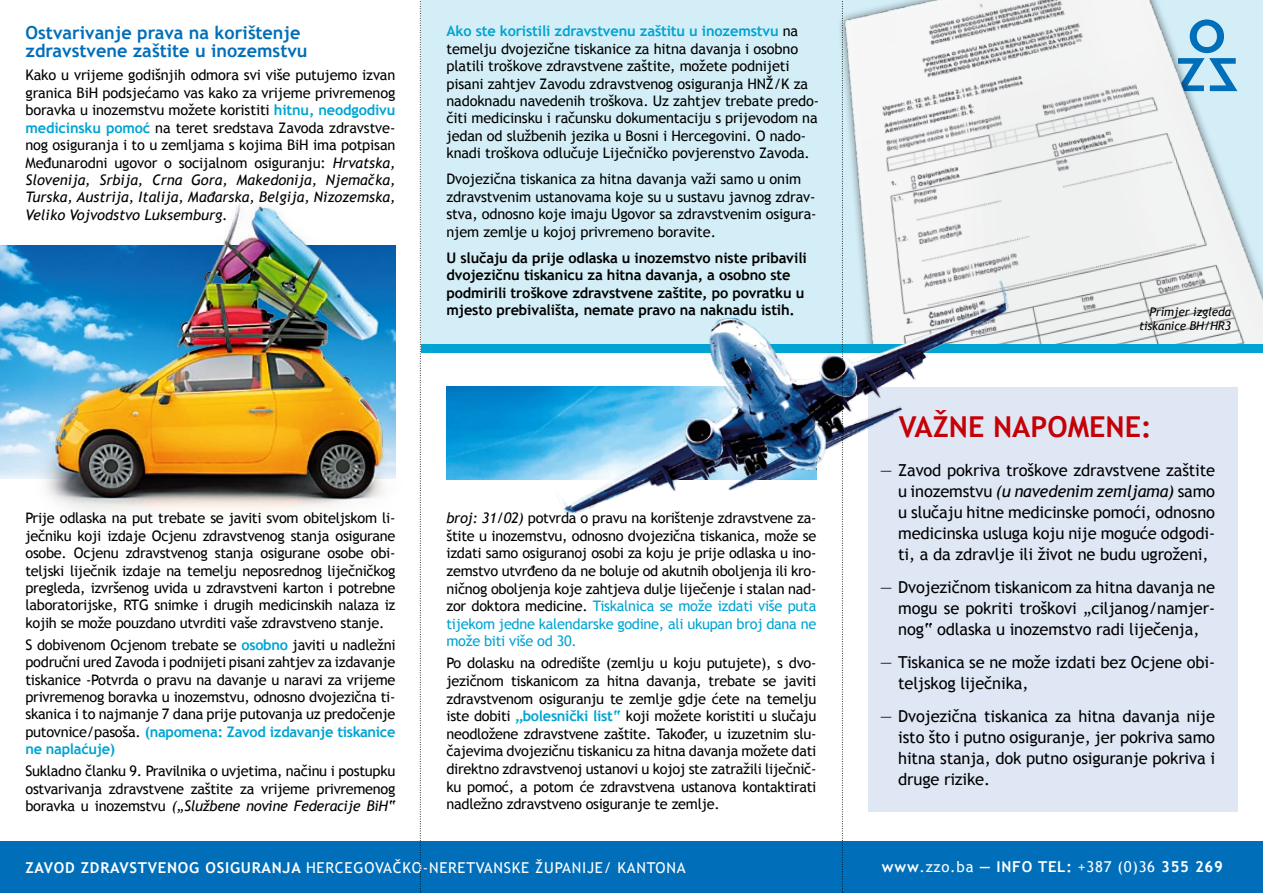
<style>
.page{position:relative;width:1263px;height:893px;background:#fff}
.page>*{position:absolute;margin:0;border:0;box-sizing:border-box;transform-origin:0 0}
.t1{font:700 28.8px "Trebuchet MS";color:#c50006}
.t2{font:700 18px/18px "Trebuchet MS";color:#006eb9}
.t3{font:16.5px/21px "Trebuchet MS";letter-spacing:-.01em;color:#000;text-align:justify}
.t4{font:15px "Trebuchet MS";letter-spacing:.05em;color:#fff}
.t5{font:700 15px "Trebuchet MS";letter-spacing:.05em;color:#fff}
.t6{font:14.55px/17.4px "Trebuchet MS";letter-spacing:-.01em;color:#000;text-align:justify}
.t7{font:700 14.55px/17.4px "Trebuchet MS";letter-spacing:-.01em;color:#000}
.t8{font:italic 12px/13.5px "Trebuchet MS";letter-spacing:-.01em;color:#000;text-align:right}
.s1{font-weight:700;color:#00a4d3}
.s2{font-style:italic}
.s3{color:#00a4d3}
.s4{font-weight:700}
.s5{font-weight:400}
</style>
<div class="page">
<div style="left:421px;top:0;width:842px;height:350px;background:#d4eef7"></div>
<div style="left:0;top:842px;width:1263px;height:51px;background:#006eb9"></div>
<img style="left:840px;top:0;width:423px;height:344px">
<img style="left:0;top:246px;width:35px;height:232px">
<div style="left:867px;top:387px;width:370px;height:424px;background:#dfe7f5"></div>
<div style="left:421px;top:344px;width:842px;height:9px;background:#00a4d3"></div>
<img style="left:446px;top:266px;width:584px;height:263px">
<img style="left:35px;top:204px;width:361px;height:309px">
<svg style="left:420px;top:1px;width:1px;height:892px"></svg>
<svg style="left:842px;top:0;width:1px;height:893px"></svg>
<p class="t2" style="left:26px;top:23px;width:284px">Ostvarivanje prava na korištenje zdravstvene zaštite u inozemstvu</p>
<p class="t6" style="left:26px;top:67px;width:371px">Kako u vrijeme godišnjih odmora svi više putujemo izvan granica BiH podsjećamo vas kako za vrijeme privremenog boravka u inozemstvu možete koristiti <span class="s1">hitnu, neodgodivu medicinsku pomoć</span> na teret sredstava Zavoda zdravstve&shy;nog osiguranja i to u zemljama s kojima BiH ima potpisan Međunarodni ugovor o socijalnom osiguranju: <span class="s2">Hrvatska, Slovenija, Srbija, Crna Gora, Makedonija, Njemačka, Turska, Austrija, Italija, Mađarska, Belgija, Nizozemska, Veliko Vojvodstvo Luksemburg.</span></p>
<p class="t6" style="left:446px;top:23px;width:374px;text-align:left"><span class="s1">Ako ste koristili zdravstvenu zaštitu u inozemstvu</span> na temelju dvojezične tiskanice za hitna davanja i osobno platili troškove zdravstvene zaštite, možete podnijeti pisani zahtjev Zavodu zdravstvenog osiguranja HNŽ/K za nadoknadu navedenih troškova. Uz zahtjev trebate predo&shy;čiti medicinsku i računsku dokumentaciju s prijevodom na jedan od službenih jezika u Bosni i Hercegovini. O nado&shy;knadi troškova odlučuje Liječničko povjerenstvo Zavoda.</p>
<p class="t6" style="left:446px;top:171px;width:372px;text-align:left">Dvojezična tiskanica za hitna davanja važi samo u onim zdravstvenim ustanovama koje su u sustavu javnog zdrav&shy;stva, odnosno koje imaju Ugovor sa zdravstvenim osigura&shy;njem zemlje u kojoj privremeno boravite.</p>
<p class="t7" style="left:446px;top:249px;width:362px">U slučaju da prije odlaska u inozemstvo niste pribavili dvojezičnu tiskanicu za hitna davanja, a osobno ste podmirili troškove zdravstvene zaštite, po povratku u mjesto prebivališta, nemate pravo na naknadu istih.</p>
<p class="t6" style="left:26px;top:509px;width:371px">Prije odlaska na put trebate se javiti svom obiteljskom li&shy;ječniku koji izdaje Ocjenu zdravstvenog stanja osigurane osobe. Ocjenu zdravstvenog stanja osigurane osobe obi&shy;teljski liječnik izdaje na temelju neposrednog liječničkog pregleda, izvršenog uvida u zdravstveni karton i potrebne laboratorijske, RTG snimke i drugih medicinskih nalaza iz kojih se može pouzdano utvrditi vaše zdravstveno stanje.</p>
<p class="t6" style="left:26px;top:636px;width:371px">S dobivenom Ocjenom trebate se <span class="s1">osobno</span> javiti u nadležni područni ured Zavoda i podnijeti pisani zahtjev za izdavanje tiskanice -Potvrda o pravu na davanje u naravi za vrijeme privremenog boravka u inozemstvu, odnosno dvojezična ti&shy;skanica i to najmanje 7 dana prije putovanja uz predočenje putovnice/pasoša. <span class="s1">(napomena: Zavod izdavanje tiskanice ne naplaćuje)</span></p>
<p class="t6" style="left:26px;top:762px;width:371px">Sukladno članku 9. Pravilnika o uvjetima, načinu i postupku ostvarivanja zdravstvene zaštite za vrijeme privremenog boravka u inozemstvu <span class="s2">(„Službene novine Federacije BiH“</span></p>
<p class="t6" style="left:446px;top:509px;width:371px"><span class="s2">broj: 31/02)</span> potvrda o pravu na korištenje zdravstvene za&shy;štite u inozemstvu, odnosno dvojezična tiskanica, može se izdati samo osiguranoj osobi za koju je prije odlaska u ino&shy;zemstvo utvrđeno da ne boluje od akutnih oboljenja ili kro&shy;ničnog oboljenja koje zahtjeva dulje liječenje i stalan nad&shy;zor doktora medicine. <span class="s3">Tiskalnica se može izdati više puta tijekom jedne kalendarske godine, ali ukupan broj dana ne može biti više od 30.</span></p>
<p class="t6" style="left:446px;top:655px;width:371px">Po dolasku na odredište (zemlju u koju putujete), s dvo&shy;jezičnom tiskanicom za hitna davanja, trebate se javiti zdravstvenom osiguranju te zemlje gdje ćete na temelju iste dobiti <span class="s1">„bolesnički list“</span> koji možete koristiti u slučaju neodložene zdravstvene zaštite. Također, u izuzetnim slu&shy;čajevima dvojezičnu tiskanicu za hitna davanja možete dati direktno zdravstvenoj ustanovi u kojoj ste zatražili liječnič&shy;ku pomoć, a potom će zdravstvena ustanova kontaktirati nadležno zdravstveno osiguranje te zemlje.</p>
<p class="t8" style="left:1139px;top:305px;width:94px">Primjer izgleda tiskanice BH/HR3</p>
<h1 class="t1" style="left:899px;top:409px;width:254px">VAŽNE NAPOMENE:</h1>
<p class="t3" style="left:898px;top:460px;width:318px;text-indent:-18px">— Zavod pokriva troškove zdravstvene zaštite u inozemstvu <span class="s2">(u navedenim zemljama)</span> samo u slučaju hitne medicinske pomoći, odnosno medicinska usluga koju nije moguće odgodi&shy;ti, a da zdravlje ili život ne budu ugroženi,</p>
<p class="t3" style="left:898px;top:577px;width:318px;text-indent:-18px">— Dvojezičnom tiskanicom za hitna davanja ne mogu se pokriti troškovi „ciljanog/namjer&shy;nog“ odlaska u inozemstvo radi liječenja,</p>
<p class="t3" style="left:898px;top:652px;width:318px;text-indent:-18px">— Tiskanica se ne može izdati bez Ocjene obi&shy;teljskog liječnika,</p>
<p class="t3" style="left:898px;top:705px;width:318px;text-indent:-18px">— Dvojezična tiskanica za hitna davanja nije isto što i putno osiguranje, jer pokriva samo hitna stanja, dok putno osiguranje pokriva i druge rizike.</p>
<p class="t4" style="left:26px;top:859px;width:661px"><span class="s4">ZAVOD ZDRAVSTVENOG OSIGURANJA</span> HERCEGOVAČKO-NERETVANSKE ŽUPANIJE/ KANTONA</p>
<p class="t5" style="left:882px;top:858px;width:342px">www<span class="s5">.zzo.ba</span> — INFO TEL: <span class="s5">+387 (0)36</span> 355 269</p>
</div>
